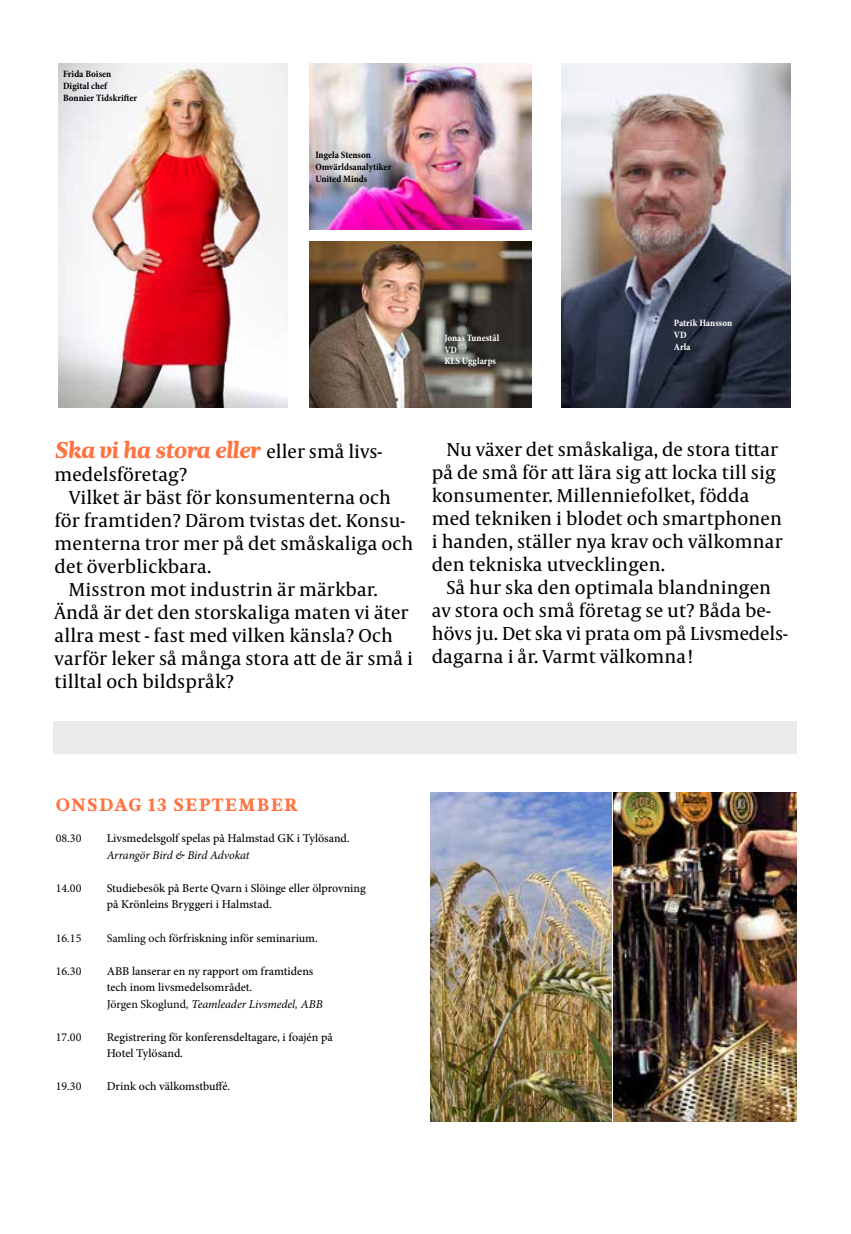
<style>
.page{position:relative;width:851px;height:1234px;background:#fff}
.page>*{position:absolute;margin:0;border:0;box-sizing:border-box;transform-origin:0 0}
.t1{font:italic 800 24px "Nyte";letter-spacing:-.02em;color:#ff7342}
.t2{font:19.2px/23px "Capitolium News 2";letter-spacing:.005em;color:#000}
.t3{font:800 18.75px "Nyte";letter-spacing:.07em;color:#ff7342}
.t4{font:500 12px/16.5px "Minion Pro";color:#000}
.t5{font:12px "Minion Pro";color:#000}
.t6{font:italic 12px "Minion Pro";letter-spacing:-.015em;color:#000}
.t7{font:700 condensed 9.75px/11.7px "Minion Pro";color:#000}
.t8{font:700 condensed 9.75px/11.7px "Minion Pro";color:#fff}
.s1{font-family:"Capitolium News 2";font-weight:400;font-style:normal;font-size:19.2px;color:#000}
.s2{font-weight:400}
.s3{font-weight:400;font-style:italic}
</style>
<div class="page">
<img style="left:310px;top:242px;width:221px;height:165px">
<img style="left:430px;top:792px;width:181px;height:328px">
<div style="left:54px;top:721px;width:742px;height:33px;background:#ebebeb"></div>
<img style="left:59px;top:64px;width:229px;height:343px">
<img style="left:561px;top:64px;width:229px;height:343px">
<img style="left:613px;top:792px;width:183px;height:328px">
<img style="left:310px;top:64px;width:221px;height:165px">
<p class="t7" style="left:63px;top:68px;width:76px">Frida Boisen<br>Digital chef<br>Bonnier Tidskrifter</p>
<p class="t7" style="left:315px;top:149px;width:77px">Ingela Stenson<br>Omvärldsanalytiker<br>United Minds</p>
<p class="t8" style="left:444px;top:332px;width:56px">Jonas Tunestål<br>VD<br>KLS Ugglarps</p>
<p class="t8" style="left:673px;top:317px;width:60px">Patrik Hansson<br>VD<br>Arla</p>
<p class="t1" style="left:55px;top:433px;width:329px">Ska vi ha stora eller <span class="s1">eller små livs-</span></p>
<p class="t2" style="left:55px;top:462px;width:134px">medelsföretag?</p>
<p class="t2" style="left:69px;top:485px;width:323px">Vilket är bäst för konsumenterna och</p>
<p class="t2" style="left:55px;top:508px;width:352px">för framtiden? Därom tvistas det. Konsu-</p>
<p class="t2" style="left:55px;top:531px;width:360px">menterna tror mer på det småskaliga och</p>
<p class="t2" style="left:55px;top:554px;width:158px">det överblickbara.</p>
<p class="t2" style="left:69px;top:577px;width:310px">Misstron mot industrin är märkbar.</p>
<p class="t2" style="left:55px;top:600px;width:355px">Ändå är det den storskaliga maten vi äter</p>
<p class="t2" style="left:55px;top:623px;width:340px">allra mest - fast med vilken känsla? Och</p>
<p class="t2" style="left:55px;top:646px;width:360px">varför leker så många stora att de är små i</p>
<p class="t2" style="left:55px;top:669px;width:181px">tilltal och bildspråk?</p>
<p class="t2" style="left:431px;top:437px;width:352px;text-indent:15px">Nu växer det småskaliga, de stora tittar på de små för att lära sig att locka till sig konsumenter. Millenniefolket, födda med tekniken i blodet och smartphonen i handen, ställer nya krav och välkomnar den tekniska utvecklingen.</p>
<p class="t2" style="left:431px;top:574px;width:357px;text-indent:15px">Så hur ska den optimala blandningen av stora och små företag se ut? Båda be&shy;hövs ju. Det ska vi prata om på Livsmedels&shy;dagarna i år. Varmt välkomna!</p>
<p class="t3" style="left:56px;top:790px;width:243px">ONSDAG 13 SEPTEMBER</p>
<p class="t5" style="left:56px;top:830px;width:27px">08.30</p>
<p class="t4" style="left:107px;top:830px;width:244px">Livsmedelsgolf spelas på Halmstad GK i Tylösand.</p>
<p class="t6" style="left:107px;top:846px;width:144px">Arrangör Bird &amp; Bird Advokat</p>
<p class="t5" style="left:56px;top:879px;width:27px">14.00</p>
<p class="t4" style="left:107px;top:879px;width:260px">Studiebesök på Berte Qvarn i Slöinge eller ölprovning på Krönleins Bryggeri i Halmstad.</p>
<p class="t5" style="left:56px;top:929px;width:27px">16.15</p>
<p class="t4" style="left:107px;top:929px;width:213px"><span class="s2">Samling och</span> förfriskning inför seminarium.</p>
<p class="t5" style="left:56px;top:962px;width:27px">16.30</p>
<p class="t4" style="left:107px;top:962px;width:217px">ABB lanserar en ny rapport om framtidens tech inom livsmedelsområdet.<br><span class="s2">Jörgen Skoglund</span><span class="s3">, Teamleader Livsmedel, ABB</span></p>
<p class="t5" style="left:56px;top:1028px;width:27px">17.00</p>
<p class="t4" style="left:107px;top:1028px;width:227px">Registrering för konferensdeltagare, i foajén på<br>Hotel Tylösand.</p>
<p class="t5" style="left:56px;top:1077px;width:27px">19.30</p>
<p class="t4" style="left:107px;top:1077px;width:125px">Drink och välkomstbuffé.</p>
</div>
